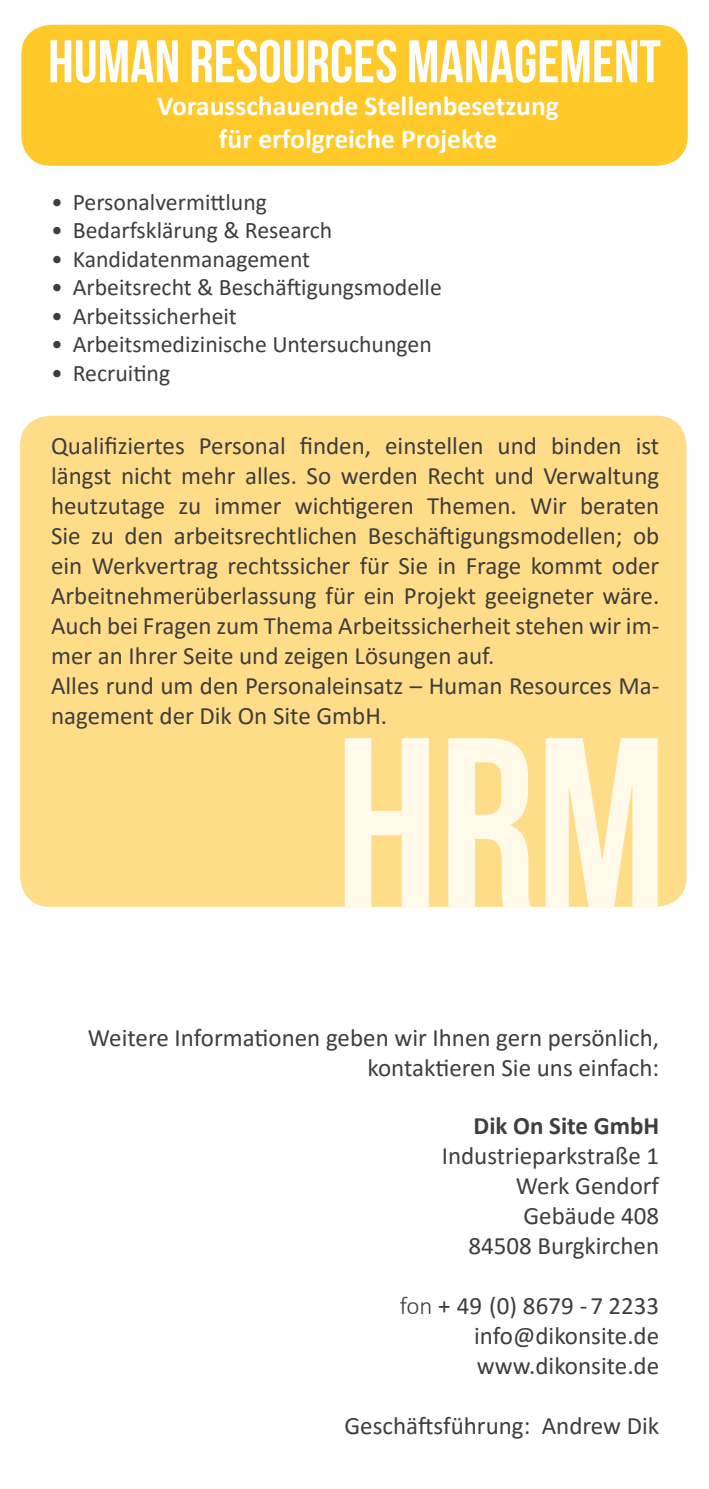
<style>
.page{position:relative;width:709px;height:1489px;background:#fff}
.page>*{position:absolute;margin:0;border:0;box-sizing:border-box;transform-origin:0 0}
.Sublines_Bebas{font:242.5px "Bebas Neue";color:#fef9e9}
.Headlines_Bebas{font:60px "Bebas Neue";color:#fff}
.Subline_Calibri{font:700 27.5px "Calibri";color:#fff}
.Mengentext_Calibri{font:25px/30px "Calibri";color:#3e3e3f;text-align:justify}
.Mengentext_Calibri-2{font:700 25px "Calibri";color:#3e3e3f}
.t1{font:23.75px "Calibri";color:#3e3e3f}
.s1{font-weight:300}
</style>
<div class="page">
<div style="left:20px;top:416px;width:666px;height:490px;background:#ffdc87;border-radius:30px"></div>
<div style="left:21px;top:25px;width:666px;height:141px;background:#fec929;border-radius:30px"></div>
<p class="Headlines_Bebas" style="left:48px;top:29px;width:614px">HUMAN RESOURCES MANAGEMENT</p>
<p class="Subline_Calibri" style="left:157px;top:87px;width:403px">Vorausschauende Stellenbesetzung</p>
<p class="Subline_Calibri" style="left:219px;top:120px;width:280px">für erfolgreiche Projekte</p>
<p class="t1" style="left:51px;top:185px;width:217px">• Personalvermittlung</p>
<p class="t1" style="left:51px;top:214px;width:283px">• Bedarfsklärung &amp; Research</p>
<p class="t1" style="left:51px;top:242px;width:261px">• Kandidatenmanagement</p>
<p class="t1" style="left:51px;top:271px;width:392px">• Arbeitsrecht &amp; Beschäftigungsmodelle</p>
<p class="t1" style="left:51px;top:299px;width:187px">• Arbeitssicherheit</p>
<p class="t1" style="left:51px;top:328px;width:382px">• Arbeitsmedizinische Untersuchungen</p>
<p class="t1" style="left:51px;top:356px;width:121px">• Recruiting</p>
<p class="Mengentext_Calibri" style="left:51px;top:429px;width:610px">Qualifiziertes Personal finden, einstellen und binden ist längst nicht mehr alles. So werden Recht und Verwaltung heutzutage zu immer wichtigeren Themen. Wir beraten Sie zu den arbeitsrechtlichen Beschäftigungsmodellen; ob ein Werkvertrag rechtssicher für Sie in Frage kommt oder Arbeitnehmerüberlassung für ein Projekt geeigneter wäre.<br>Auch bei Fragen zum Thema Arbeitssicherheit stehen wir im&shy;mer an Ihrer Seite und zeigen Lösungen auf.</p>
<p class="Mengentext_Calibri" style="left:51px;top:669px;width:610px">Alles rund um den Personaleinsatz – Human Resources Ma&shy;nagement der Dik On Site GmbH.</p>
<p class="Sublines_Bebas" style="left:335px;top:691px;width:334px">HRM</p>
<p class="Mengentext_Calibri" style="left:88px;top:1021px;width:572px">Weitere Informationen geben wir Ihnen gern persönlich,</p>
<p class="Mengentext_Calibri" style="left:367px;top:1051px;width:293px">kontaktieren Sie uns einfach:</p>
<p class="Mengentext_Calibri-2" style="left:473px;top:1108px;width:187px">Dik On Site GmbH</p>
<p class="Mengentext_Calibri" style="left:442px;top:1140px;width:219px">Industrieparkstraße 1</p>
<p class="Mengentext_Calibri" style="left:515px;top:1170px;width:145px">Werk Gendorf</p>
<p class="Mengentext_Calibri" style="left:523px;top:1200px;width:137px">Gebäude 408</p>
<p class="Mengentext_Calibri" style="left:468px;top:1230px;width:192px">84508 Burgkirchen</p>
<p class="Mengentext_Calibri" style="left:400px;top:1290px;width:261px"><span class="s1">fon</span> + 49 (0) 8679 - 7 2233</p>
<p class="Mengentext_Calibri" style="left:474px;top:1320px;width:187px">info@dikonsite.de</p>
<p class="Mengentext_Calibri" style="left:477px;top:1350px;width:184px">www.dikonsite.de</p>
<p class="Mengentext_Calibri" style="left:344px;top:1410px;width:316px">Geschäftsführung: Andrew Dik</p>
</div>
